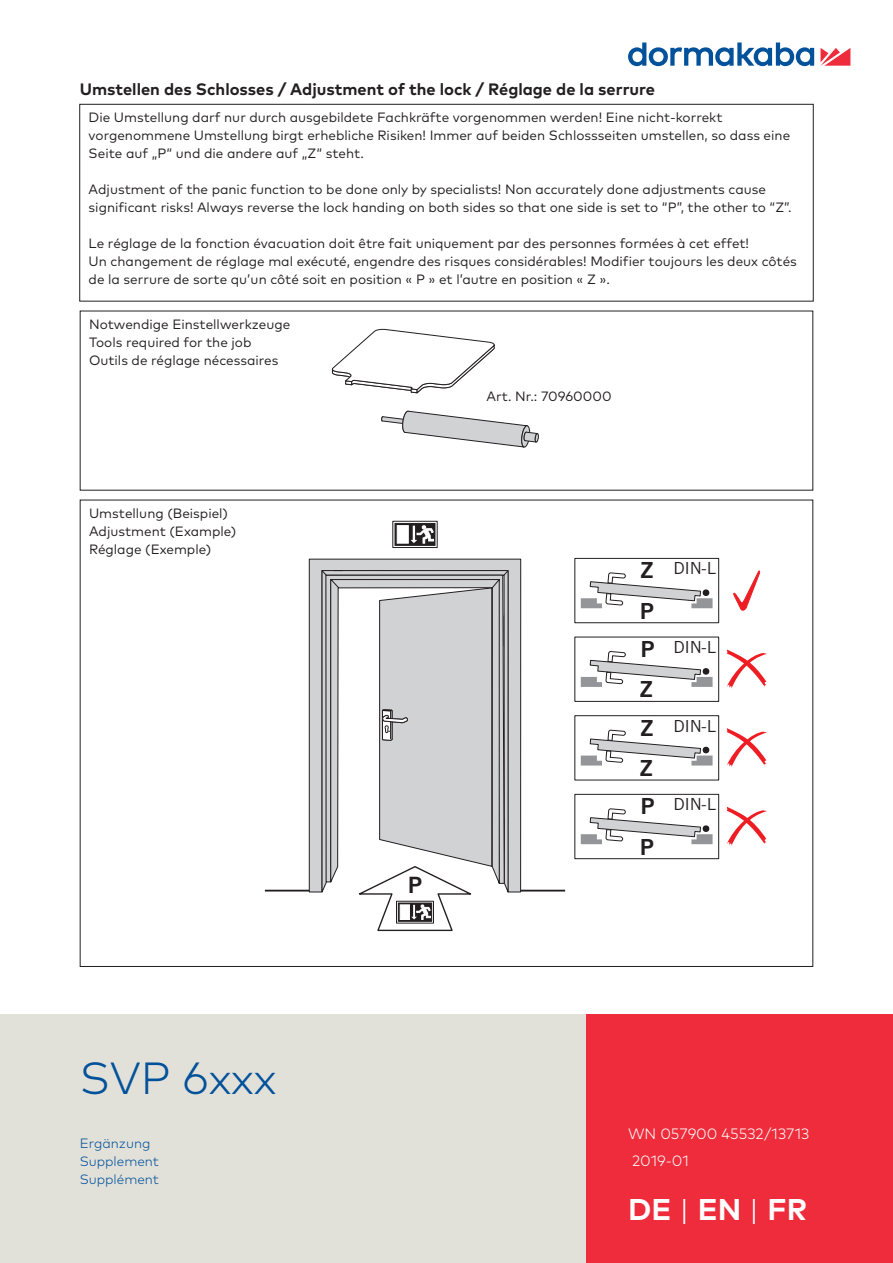
<style>
.page{position:relative;width:893px;height:1263px;background:#fff}
.page>*{position:absolute;margin:0;border:0;box-sizing:border-box;transform-origin:0 0}
.t1{font:300 45px "Mark Pro";color:#01519b}
.t2{font:700 30px "Mark Pro";color:#fff}
.t3{font:22.5px "Trade Gothic Bold Two";color:#231f20}
.t4{font:22.2px "Trade Gothic Bold Two";color:#231f20}
.t5{font:16.65px "Trade Gothic";letter-spacing:-.015em;color:#231f20}
.Body_text{font:700 16.5px "Mark Pro";color:#231f20}
.t6{font:300 15px/27px "Mark Pro";color:#fff}
.Body_text-2{font:13.5px/18px "Mark Pro";color:#231f20}
.Legend{font:13.5px "Mark Pro";color:#231f20}
.t7{font:300 13.5px/18px "Mark Pro";color:#01519b}
.s1{font-weight:300}
</style>
<div class="page">
<div style="left:585px;top:1015px;width:308px;height:248px;background:#ee2c3b"></div>
<svg style="left:820px;top:48px;width:30px;height:18px"></svg>
<svg style="left:628px;top:43px;width:186px;height:23px"></svg>
<div style="left:0;top:1015px;width:585px;height:248px;background:#e2e1d9"></div>
<div style="left:79px;top:104px;width:735px;height:198px;border:1px solid #231f20"></div>
<svg style="left:331px;top:329px;width:164px;height:65px"></svg>
<svg style="left:381px;top:410px;width:158px;height:38px"></svg>
<div style="left:574px;top:715px;width:145px;height:65px;border:1px solid #231f20"></div>
<div style="left:574px;top:637px;width:145px;height:65px;border:1px solid #231f20"></div>
<div style="left:574px;top:558px;width:145px;height:65px;border:1px solid #231f20"></div>
<div style="left:574px;top:794px;width:145px;height:65px;border:1px solid #231f20"></div>
<svg style="left:581px;top:729px;width:132px;height:36px"></svg>
<svg style="left:581px;top:651px;width:132px;height:36px"></svg>
<svg style="left:581px;top:572px;width:132px;height:36px"></svg>
<svg style="left:581px;top:808px;width:132px;height:36px"></svg>
<hr style="left:265px;top:890px;width:44px;height:1px;background:#231f20">
<hr style="left:521px;top:890px;width:44px;height:1px;background:#231f20">
<svg style="left:309px;top:558px;width:212px;height:335px"></svg>
<svg style="left:321px;top:570px;width:188px;height:317px"></svg>
<svg style="left:354px;top:587px;width:157px;height:345px"></svg>
<div style="left:400px;top:905px;width:10px;height:15px;background:#fff;border:1px solid #fff"></div>
<svg style="left:733px;top:570px;width:27px;height:41px"></svg>
<svg style="left:726px;top:728px;width:41px;height:39px"></svg>
<svg style="left:726px;top:649px;width:41px;height:40px"></svg>
<svg style="left:726px;top:807px;width:41px;height:39px"></svg>
<svg style="left:393px;top:521px;width:44px;height:27px"></svg>
<svg style="left:395px;top:523px;width:40px;height:23px"></svg>
<svg style="left:410px;top:525px;width:24px;height:19px"></svg>
<div style="left:397px;top:525px;width:11px;height:18px;background:#fff;border:1px solid #fff"></div>
<p class="Body_text" style="left:80px;top:76px;width:577px">Umstellen des Schlosses / Adjustment of the lock / Réglage de la serrure</p>
<p class="Body_text-2" style="left:89px;top:107px;width:703px">Die Umstellung darf nur durch ausgebildete Fachkräfte vorgenommen werden! Eine nicht-korrekt vorgenommene Umstellung birgt erhebliche Risiken! Immer auf beiden Schlossseiten umstellen, so dass eine<br>Seite auf „P“ und die andere auf „Z“ steht.</p>
<p class="Body_text-2" style="left:89px;top:179px;width:705px">Adjustment of the panic function to be done only by specialists! Non accurately done adjustments cause significant risks! Always reverse the lock handing on both sides so that one side is set to “P”, the other to “Z”.</p>
<p class="Body_text-2" style="left:89px;top:233px;width:662px">Le réglage de la fonction évacuation doit être fait uniquement par des personnes formées à cet effet!</p>
<p class="Body_text-2" style="left:89px;top:251px;width:710px">Un changement de réglage mal exécuté, engendre des risques considérables! Modifier toujours les deux côtés de la serrure de sorte qu’un côté soit en position « P » et l’autre en position « Z ».</p>
<p class="Legend" style="left:89px;top:314px;width:203px">Notwendige Einstellwerkzeuge</p>
<p class="Legend" style="left:89px;top:332px;width:164px">Tools required for the job</p>
<p class="Legend" style="left:89px;top:350px;width:191px">Outils de réglage nécessaires</p>
<p class="Legend" style="left:486px;top:386px;width:127px">Art. Nr.: 70960000</p>
<p class="Legend" style="left:89px;top:503px;width:141px">Umstellung (Beispiel)</p>
<p class="Legend" style="left:89px;top:521px;width:149px">Adjustment (Example)</p>
<p class="Legend" style="left:89px;top:539px;width:124px">Réglage (Exemple)</p>
<h1 class="t1" style="left:80px;top:1044px;width:198px">SVP 6xxx</h1>
<p class="t3" style="left:408px;top:872px;width:15px">P</p>
<p class="t4" style="left:641px;top:558px;width:14px">Z</p>
<p class="t4" style="left:640px;top:598px;width:15px">P</p>
<p class="t4" style="left:641px;top:636px;width:15px">P</p>
<p class="t4" style="left:640px;top:677px;width:14px">Z</p>
<p class="t4" style="left:641px;top:715px;width:14px">Z</p>
<p class="t4" style="left:640px;top:755px;width:14px">Z</p>
<p class="t4" style="left:641px;top:794px;width:15px">P</p>
<p class="t4" style="left:640px;top:834px;width:15px">P</p>
<p class="t5" style="left:673px;top:559px;width:44px">DIN-L</p>
<p class="t5" style="left:673px;top:637px;width:44px">DIN-L</p>
<p class="t5" style="left:673px;top:716px;width:44px">DIN-L</p>
<p class="t5" style="left:673px;top:795px;width:44px">DIN-L</p>
<p class="t7" style="left:80px;top:1133px;width:81px">Ergänzung<br>Supplement<br>Supplément</p>
<p class="t6" style="left:628px;top:1119px;width:183px">WN 057900 45532/13713<br>2019-01</p>
<h2 class="t2" style="left:628px;top:1187px;width:181px">DE<span class="s1">|</span>EN<span class="s1">|</span>FR</h2>
</div>
